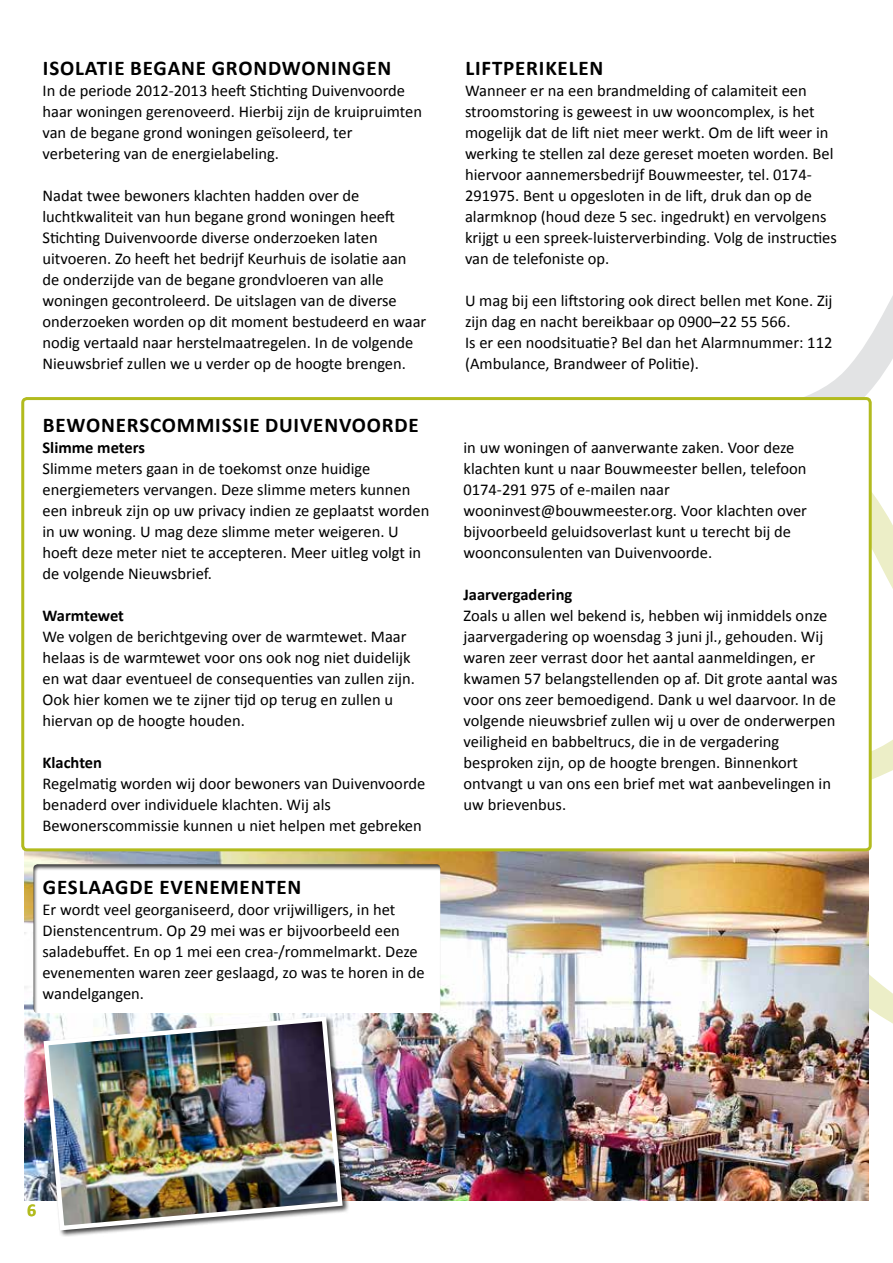
<style>
.page{position:relative;width:893px;height:1263px;background:#fff}
.page>*{position:absolute;margin:0;border:0;box-sizing:border-box;transform-origin:0 0}
.t1{font:700 21px "Calibri";letter-spacing:.04em;color:#000}
.t2{font:700 18px "Calibri";color:#b2bb1e}
.t3{font:16.5px/21px "Calibri";color:#000}
.t4{font:700 16.5px "Calibri";color:#000}
</style>
<div class="page">
<svg style="left:805px;top:296px;width:88px;height:728px"></svg>
<img style="left:25px;top:851px;width:844px;height:349px">
<div style="left:23px;top:399px;width:847px;height:451px;background:#fff;border-radius:4px"></div>
<div style="left:21px;top:397px;width:851px;height:454px;border:3px solid #b2bb1e;border-radius:4px"></div>
<div style="left:32px;top:861px;width:411px;height:153px;background:#000;opacity:.75"></div>
<div style="left:42px;top:1015px;width:308px;height:223px;background:#000;opacity:.75"></div>
<img style="left:41px;top:1014px;width:304px;height:219px">
<p class="t1" style="left:43px;top:55px;width:350px">ISOLATIE BEGANE GRONDWONINGEN</p>
<p class="t3" style="left:43px;top:80px;width:381px">In de periode 2012-2013 heeft Stichting Duivenvoorde haar woningen gerenoveerd. Hierbij zijn de kruipruimten van de begane grond woningen geïsoleerd, ter verbetering van de energielabeling.</p>
<p class="t3" style="left:43px;top:185px;width:385px">Nadat twee bewoners klachten hadden over de luchtkwaliteit van hun begane grond woningen heeft Stichting Duivenvoorde diverse onderzoeken laten uitvoeren. Zo heeft het bedrijf Keurhuis de isolatie aan de onderzijde van de begane grondvloeren van alle woningen gecontroleerd. De uitslagen van de diverse onderzoeken worden op dit moment bestudeerd en waar nodig vertaald naar herstelmaatregelen. In de volgende Nieuwsbrief zullen we u verder op de hoogte brengen.</p>
<p class="t1" style="left:43px;top:412px;width:377px">BEWONERSCOMMISSIE DUIVENVOORDE</p>
<p class="t4" style="left:43px;top:437px;width:104px">Slimme meters</p>
<p class="t3" style="left:43px;top:458px;width:388px">Slimme meters gaan in de toekomst onze huidige energiemeters vervangen. Deze slimme meters kunnen een inbreuk zijn op uw privacy indien ze geplaatst worden in uw woning. U mag deze slimme meter weigeren. U hoeft deze meter niet te accepteren. Meer uitleg volgt in de volgende Nieuwsbrief.</p>
<p class="t4" style="left:43px;top:605px;width:83px">Warmtewet</p>
<p class="t3" style="left:43px;top:626px;width:374px">We volgen de berichtgeving over de warmtewet. Maar helaas is de warmtewet voor ons ook nog niet duidelijk en wat daar eventueel de consequenties van zullen zijn.<br>Ook hier komen we te zijner tijd op terug en zullen u hiervan op de hoogte houden.</p>
<p class="t4" style="left:43px;top:752px;width:61px">Klachten</p>
<p class="t3" style="left:43px;top:773px;width:384px">Regelmatig worden wij door bewoners van Duivenvoorde benaderd over individuele klachten. Wij als<br>Bewonerscommissie kunnen u niet helpen met gebreken</p>
<p class="t1" style="left:43px;top:874px;width:260px">GESLAAGDE EVENEMENTEN</p>
<p class="t3" style="left:43px;top:899px;width:384px">Er wordt veel georganiseerd, door vrijwilligers, in het Dienstencentrum. Op 29 mei was er bijvoorbeeld een saladebuffet. En op 1 mei een crea-/rommelmarkt. Deze evenementen waren zeer geslaagd, zo was te horen in de wandelgangen.</p>
<p class="t1" style="left:465px;top:55px;width:139px">LIFTPERIKELEN</p>
<p class="t3" style="left:465px;top:80px;width:373px">Wanneer er na een brandmelding of calamiteit een stroomstoring is geweest in uw wooncomplex, is het mogelijk dat de lift niet meer werkt. Om de lift weer in werking te stellen zal deze gereset moeten worden. Bel hiervoor aannemersbedrijf Bouwmeester, tel. 0174- 291975. Bent u opgesloten in de lift, druk dan op de alarmknop (houd deze 5 sec. ingedrukt) en vervolgens krijgt u een spreek-luisterverbinding. Volg de instructies van de telefoniste op.</p>
<p class="t3" style="left:465px;top:290px;width:369px">U mag bij een liftstoring ook direct bellen met Kone. Zij zijn dag en nacht bereikbaar op 0900–22 55 566.<br>Is er een noodsituatie? Bel dan het Alarmnummer: 112 (Ambulance, Brandweer of Politie).</p>
<p class="t3" style="left:463px;top:437px;width:345px">in uw woningen of aanverwante zaken. Voor deze klachten kunt u naar Bouwmeester bellen, telefoon 0174-291 975 of e-mailen naar wooninvest@bouwmeester.org. Voor klachten over bijvoorbeeld geluidsoverlast kunt u terecht bij de woonconsulenten van Duivenvoorde.</p>
<p class="t4" style="left:463px;top:584px;width:110px">Jaarvergadering</p>
<p class="t3" style="left:463px;top:605px;width:376px">Zoals u allen wel bekend is, hebben wij inmiddels onze jaarvergadering op woensdag 3 juni jl., gehouden. Wij waren zeer verrast door het aantal aanmeldingen, er kwamen 57 belangstellenden op af. Dit grote aantal was voor ons zeer bemoedigend. Dank u wel daarvoor. In de volgende nieuwsbrief zullen wij u over de onderwerpen veiligheid en babbeltrucs, die in de vergadering besproken zijn, op de hoogte brengen. Binnenkort ontvangt u van ons een brief met wat aanbevelingen in uw brievenbus.</p>
<p class="t2" style="left:27px;top:1199px;width:11px">6</p>
</div>
